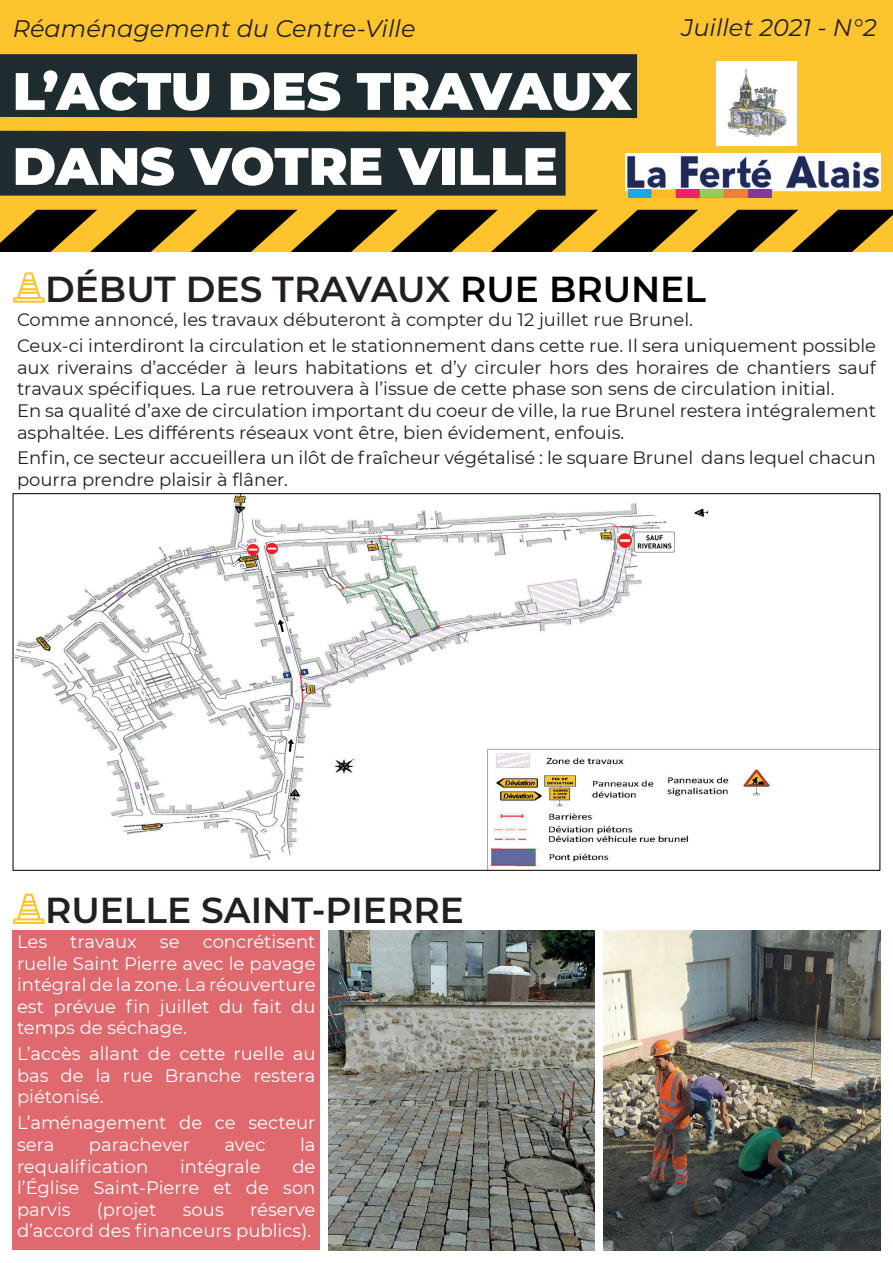
<style>
.page{position:relative;width:893px;height:1263px;background:#fff}
.page>*{position:absolute;margin:0;border:0;box-sizing:border-box;transform-origin:0 0}
.t1{font:900 52.5px/75px "Montserrat";letter-spacing:-.005em;color:#fff}
.t2{font:600 36px "Montserrat";color:#231f20}
.t3{font:italic 24px "Montserrat";color:#231f20}
.t4{font:18px/21.6px "Montserrat";color:#231f20}
.t5{font:18px/21.6px "Montserrat";color:#fff;text-align:justify}
.s1{color:#000}
</style>
<div class="page">
<img style="left:15px;top:495px;width:863px;height:374px">
<div style="left:0;top:0;width:893px;height:210px;background:#fec42e"></div>
<div style="left:0;top:54px;width:637px;height:64px;background:#1e2c30"></div>
<div style="left:0;top:131px;width:566px;height:65px;background:#202c30"></div>
<div style="left:13px;top:930px;width:307px;height:320px;background:#df696e"></div>
<img style="left:626px;top:153px;width:255px;height:45px">
<img style="left:716px;top:62px;width:81px;height:84px">
<svg style="left:13px;top:272px;width:32px;height:31px"></svg>
<svg style="left:0;top:210px;width:893px;height:42px;background:#634c12"></svg>
<svg style="left:13px;top:894px;width:32px;height:30px"></svg>
<img style="left:328px;top:930px;width:267px;height:320px">
<img style="left:604px;top:930px;width:276px;height:320px">
<div style="left:595px;top:810px;width:91px;height:12px;background:#fff"></div>
<svg style="left:278px;top:619px;width:6px;height:13px"></svg>
<svg style="left:288px;top:739px;width:6px;height:13px"></svg>
<img style="left:617px;top:534px;width:16px;height:13px">
<img style="left:635px;top:529px;width:39px;height:26px">
<svg style="left:266px;top:542px;width:12px;height:13px"></svg>
<svg style="left:246px;top:543px;width:13px;height:13px"></svg>
<h3 class="t3" style="left:13px;top:12px;width:404px">Réaménagement du Centre-Ville</h3>
<h1 class="t1" style="left:13px;top:50px;width:620px">L’ACTU DES TRAVAUX<br>DANS VOTRE VILLE</h1>
<h3 class="t3" style="left:681px;top:11px;width:197px">Juillet 2021 - N°2</h3>
<h2 class="t2" style="left:45px;top:263px;width:662px">DÉBUT DES TRAVAUX <span class="s1">RUE BRUNEL</span></h2>
<p class="t4" style="left:17px;top:306px;width:860px;line-height:25.8px">Comme annoncé, les travaux débuteront à compter du 12 juillet rue Brunel.<br>Ceux-ci interdiront la circulation et le stationnement dans cette rue. Il sera uniquement possible</p>
<p class="t4" style="left:17px;top:356px;width:860px">aux riverains d’accéder à leurs habitations et d’y circuler hors des horaires de chantiers sauf travaux spécifiques. La rue retrouvera à l’issue de cette phase son sens de circulation initial.<br>En sa qualité d’axe de circulation important du coeur de ville, la rue Brunel restera intégralement asphaltée. Les différents réseaux vont être, bien évidement, enfouis.</p>
<p class="t4" style="left:17px;top:446px;width:860px">Enfin, ce secteur accueillera un ilôt de fraîcheur végétalisé : le square Brunel dans lequel chacun pourra prendre plaisir à flâner.</p>
<h2 class="t2" style="left:45px;top:885px;width:420px">RUELLE SAINT-PIERRE</h2>
<p class="t5" style="left:17px;top:930px;width:300px;text-indent:186px">concrétisent ruelle Saint Pierre avec le pavage intégral de la zone. La réouverture est prévue fin juillet du fait du temps de séchage.</p>
<p class="t5" style="left:17px;top:1042px;width:300px">L’accès allant de cette ruelle au bas de la rue Branche restera piétonisé.</p>
<p class="t5" style="left:17px;top:1111px;width:300px">L’aménagement de ce secteur sera</p>
<p class="t5" style="left:17px;top:930px;width:32px">Les</p>
<p class="t5" style="left:70px;top:930px;width:68px">travaux</p>
<p class="t5" style="left:160px;top:930px;width:21px">se</p>
<p class="t5" style="left:89px;top:1133px;width:102px">parachever</p>
<p class="t5" style="left:225px;top:1133px;width:42px">avec</p>
<p class="t5" style="left:300px;top:1133px;width:17px">la</p>
<p class="t5" style="left:17px;top:1155px;width:133px">requalification</p>
<p class="t5" style="left:180px;top:1155px;width:82px">intégrale</p>
<p class="t5" style="left:17px;top:1155px;width:300px;text-indent:275px">de l’Église Saint-Pierre et de son parvis</p>
<p class="t5" style="left:97px;top:1198px;width:61px">(projet</p>
<p class="t5" style="left:183px;top:1198px;width:43px">sous</p>
<p class="t5" style="left:17px;top:1198px;width:300px;text-align:right">réserve<br>d’accord des financeurs publics).</p>
</div>
